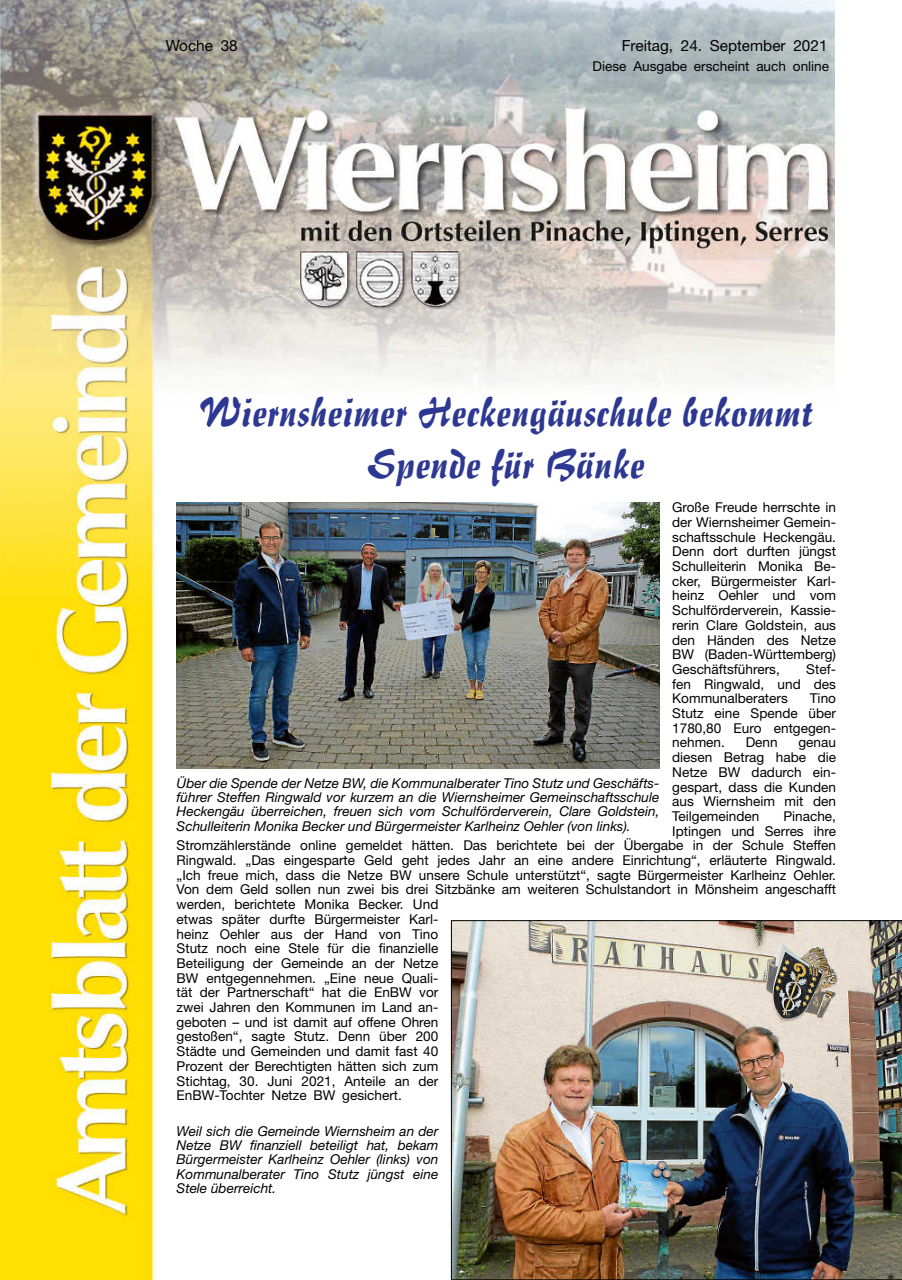
<style>
.page{position:relative;width:902px;height:1280px;background:#fff}
.page>*{position:absolute;margin:0;border:0;box-sizing:border-box;transform-origin:0 0}
.t1{font:45px/52.8px "Impuls BT";color:#2d3892;text-align:center}
.t2{font:15.3px "Helvetica Neue";color:#000}
.t3{font:13.65px/14.7px "Helvetica Neue";color:#000;text-align:justify}
.t4{font:italic 13.65px/14.4px "Helvetica Neue";color:#000;text-align:justify}
</style>
<div class="page">
<img style="left:0;top:0;width:834px;height:1280px">
<img style="left:176px;top:503px;width:483px;height:266px">
<img style="left:451px;top:920px;width:450px;height:360px">
<p class="t2" style="left:166px;top:36px;width:73px">Woche 38</p>
<p class="t2" style="left:621px;top:36px;width:207px">Freitag, 24. September 2021</p>
<p class="t3" style="left:592px;top:59px;width:238px">Diese Ausgabe erscheint auch online</p>
<h1 class="t1" style="left:198px;top:384px;width:617px">Wiernsheimer Heckengäuschule bekommt<br>Spende für Bänke</h1>
<p class="t3" style="left:672px;top:500px;width:165px">Große Freude herrschte in der Wiernsheimer Gemein&shy;schaftsschule Heckengäu.<br>Denn dort durften jüngst Schulleiterin Monika Be&shy;cker, Bürgermeister Karl&shy;heinz Oehler und vom Schulförderverein, Kassie&shy;rerin Clare Goldstein, aus den Händen des Netze BW (Baden-Württemberg)<br>Geschäftsführers,</p>
<p class="t3" style="left:672px;top:661px;width:165px;text-indent:134px">Stef&shy;fen Ringwald, und des Kommunalberaters</p>
<p class="t3" style="left:672px;top:691px;width:165px;text-indent:138px">Tino Stutz eine Spende über 1780,80 Euro entgegen&shy;nehmen.</p>
<p class="t3" style="left:745px;top:735px;width:33px">Denn</p>
<p class="t3" style="left:672px;top:735px;width:165px;text-indent:126px">genau diesen Betrag habe die Netze BW dadurch ein&shy;gespart, dass die Kunden aus Wiernsheim mit den Teilgemeinden</p>
<p class="t4" style="left:176px;top:775px;width:484px">Über die Spende der Netze BW, die Kommunalberater Tino Stutz und Geschäfts&shy;führer Steffen Ringwald vor kurzem an die Wiernsheimer Gemeinschaftsschule Heckengäu überreichen, freuen sich vom Schulförderverein, Clare Goldstein, Schulleiterin Monika Becker und Bürgermeister Karlheinz Oehler (von links).</p>
<p class="t3" style="left:783px;top:808px;width:54px">Pinache,</p>
<p class="t3" style="left:672px;top:823px;width:165px">Iptingen und Serres ihre</p>
<p class="t3" style="left:176px;top:838px;width:661px">Stromzählerstände online gemeldet hätten. Das berichtete bei der Übergabe in der Schule Steffen</p>
<p class="t3" style="left:176px;top:853px;width:661px">Ringwald. „Das eingesparte Geld geht jedes Jahr an eine andere Einrichtung“, erläuterte Ringwald.</p>
<p class="t3" style="left:176px;top:867px;width:661px">„Ich freue mich, dass die Netze BW unsere Schule unterstützt“, sagte Bürgermeister Karlheinz Oehler.</p>
<p class="t3" style="left:176px;top:882px;width:661px">Von dem Geld sollen nun zwei bis drei Sitzbänke am weiteren Schulstandort in Mönsheim angeschafft</p>
<p class="t3" style="left:176px;top:897px;width:263px">werden, berichtete Monika Becker. Und</p>
<p class="t3" style="left:176px;top:911px;width:263px">etwas später durfte Bürgermeister Karl-</p>
<p class="t3" style="left:176px;top:926px;width:263px">heinz Oehler aus der Hand von Tino</p>
<p class="t3" style="left:176px;top:941px;width:263px">Stutz noch eine Stele für die finanzielle</p>
<p class="t3" style="left:176px;top:955px;width:263px">Beteiligung der Gemeinde an der Netze</p>
<p class="t3" style="left:176px;top:970px;width:263px">BW entgegennehmen. „Eine neue Quali-</p>
<p class="t3" style="left:176px;top:985px;width:263px">tät der Partnerschaft“ hat die EnBW vor</p>
<p class="t3" style="left:176px;top:1000px;width:263px">zwei Jahren den Kommunen im Land an-</p>
<p class="t3" style="left:176px;top:1014px;width:263px">geboten – und ist damit auf offene Ohren</p>
<p class="t3" style="left:176px;top:1029px;width:263px">gestoßen“, sagte Stutz. Denn über 200</p>
<p class="t3" style="left:176px;top:1044px;width:263px">Städte und Gemeinden und damit fast 40</p>
<p class="t3" style="left:176px;top:1058px;width:263px">Prozent der Berechtigten hätten sich zum</p>
<p class="t3" style="left:176px;top:1073px;width:263px">Stichtag, 30. Juni 2021, Anteile an der</p>
<p class="t3" style="left:176px;top:1088px;width:227px">EnBW-Tochter Netze BW gesichert.</p>
<p class="t4" style="left:176px;top:1123px;width:263px">Weil sich die Gemeinde Wiernsheim an der Netze BW finanziell beteiligt hat, bekam Bürgermeister Karlheinz Oehler (links) von Kommunalberater Tino Stutz jüngst eine Stele überreicht.</p>
</div>
